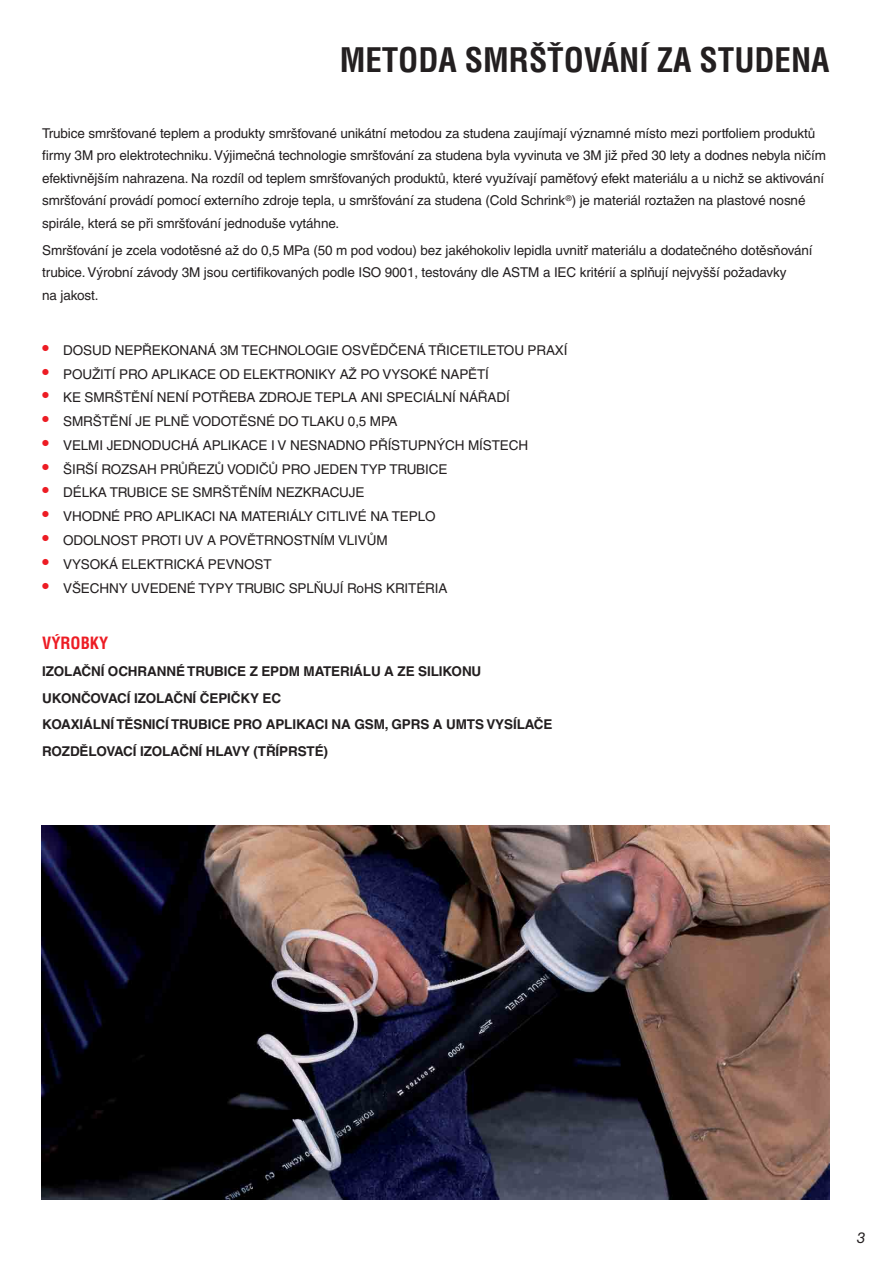
<style>
.page{position:relative;width:893px;height:1263px;background:#fff}
.page>*{position:absolute;margin:0;border:0;box-sizing:border-box;transform-origin:0 0}
.t1{font:700 condensed 33px "Helvetica CE";color:#231f20}
.t2{font:700 condensed 16.5px "Helvetica CE";color:#ed1c24}
.t3{font:italic 15px "Helvetica Neue CE";color:#231f20}
.t4{font:13.5px/22.5px "Helvetica CE";letter-spacing:-.01em;color:#231f20}
.t5{font:700 13.5px/26.7px "Helvetica CE";letter-spacing:-.01em;color:#231f20}
.s1{font-size:19.5px;color:#ed1c24}
</style>
<div class="page">
<img style="left:42px;top:825px;width:787px;height:374px">
<h1 class="t1" style="left:339px;top:46px;width:491px">METODA SMRŠŤOVÁNÍ ZA STUDENA</h1>
<p class="t4" style="left:42px;top:123px;width:785px">Trubice smršťované teplem a produkty smršťované unikátní metodou za studena zaujímají významné místo mezi portfoliem produktů firmy 3M pro elektrotechniku. Výjimečná technologie smršťování za studena byla vyvinuta ve 3M již před 30 lety a dodnes nebyla ničím efektivnějším nahrazena. Na rozdíl od teplem smršťovaných produktů, které využívají paměťový efekt materiálu a u nichž se aktivování smršťování provádí pomocí externího zdroje tepla, u smršťování za studena (Cold Schrink<sup>®</sup>) je materiál roztažen na plastové nosné spirále, která se při smršťování jednoduše vytáhne.</p>
<p class="t4" style="left:42px;top:240px;width:771px">Smršťování je zcela vodotěsné až do 0,5 MPa (50 m pod vodou) bez jakéhokoliv lepidla uvnitř materiálu a dodatečného dotěsňování trubice. Výrobní závody 3M jsou certifikovaných podle ISO 9001, testovány dle ASTM a IEC kritérií a splňují nejvyšší požadavky<br>na jakost.</p>
<p class="t4" style="left:42px;top:340px;width:526px"><span class="s1">•</span> DOSUD NEPŘEKONANÁ 3M TECHNOLOGIE OSVĚDČENÁ TŘICETILETOU PRAXÍ</p>
<p class="t4" style="left:42px;top:363px;width:448px"><span class="s1">•</span> POUŽITÍ PRO APLIKACE OD ELEKTRONIKY AŽ PO VYSOKÉ NAPĚTÍ</p>
<p class="t4" style="left:42px;top:387px;width:469px"><span class="s1">•</span> KE SMRŠTĚNÍ NENÍ POTŘEBA ZDROJE TEPLA ANI SPECIÁLNÍ NÁŘADÍ</p>
<p class="t4" style="left:42px;top:411px;width:356px"><span class="s1">•</span> SMRŠTĚNÍ JE PLNĚ VODOTĚSNÉ DO TLAKU 0,5 MPA</p>
<p class="t4" style="left:42px;top:435px;width:487px"><span class="s1">•</span> VELMI JEDNODUCHÁ APLIKACE I V NESNADNO PŘÍSTUPNÝCH MÍSTECH</p>
<p class="t4" style="left:42px;top:458px;width:406px"><span class="s1">•</span> ŠIRŠÍ ROZSAH PRŮŘEZŮ VODIČŮ PRO JEDEN TYP TRUBICE</p>
<p class="t4" style="left:42px;top:482px;width:324px"><span class="s1">•</span> DÉLKA TRUBICE SE SMRŠTĚNÍM NEZKRACUJE</p>
<p class="t4" style="left:42px;top:506px;width:395px"><span class="s1">•</span> VHODNÉ PRO APLIKACI NA MATERIÁLY CITLIVÉ NA TEPLO</p>
<p class="t4" style="left:42px;top:530px;width:347px"><span class="s1">•</span> ODOLNOST PROTI UV A POVĚTRNOSTNÍM VLIVŮM</p>
<p class="t4" style="left:42px;top:554px;width:231px"><span class="s1">•</span> VYSOKÁ ELEKTRICKÁ PEVNOST</p>
<p class="t4" style="left:42px;top:577px;width:406px"><span class="s1">•</span> VŠECHNY UVEDENÉ TYPY TRUBIC SPLŇUJÍ RoHS KRITÉRIA</p>
<p class="t2" style="left:42px;top:636px;width:68px">VÝROBKY</p>
<p class="t5" style="left:42px;top:658px;width:511px">IZOLAČNÍ OCHRANNÉ TRUBICE Z EPDM MATERIÁLU A ZE SILIKONU UKONČOVACÍ IZOLAČNÍ ČEPIČKY EC<br>KOAXIÁLNÍ TĚSNICÍ TRUBICE PRO APLIKACI NA GSM, GPRS A UMTS VYSÍLAČE ROZDĚLOVACÍ IZOLAČNÍ HLAVY (TŘÍPRSTÉ)</p>
<p class="t3" style="left:856px;top:1231px;width:10px">3</p>
</div>
